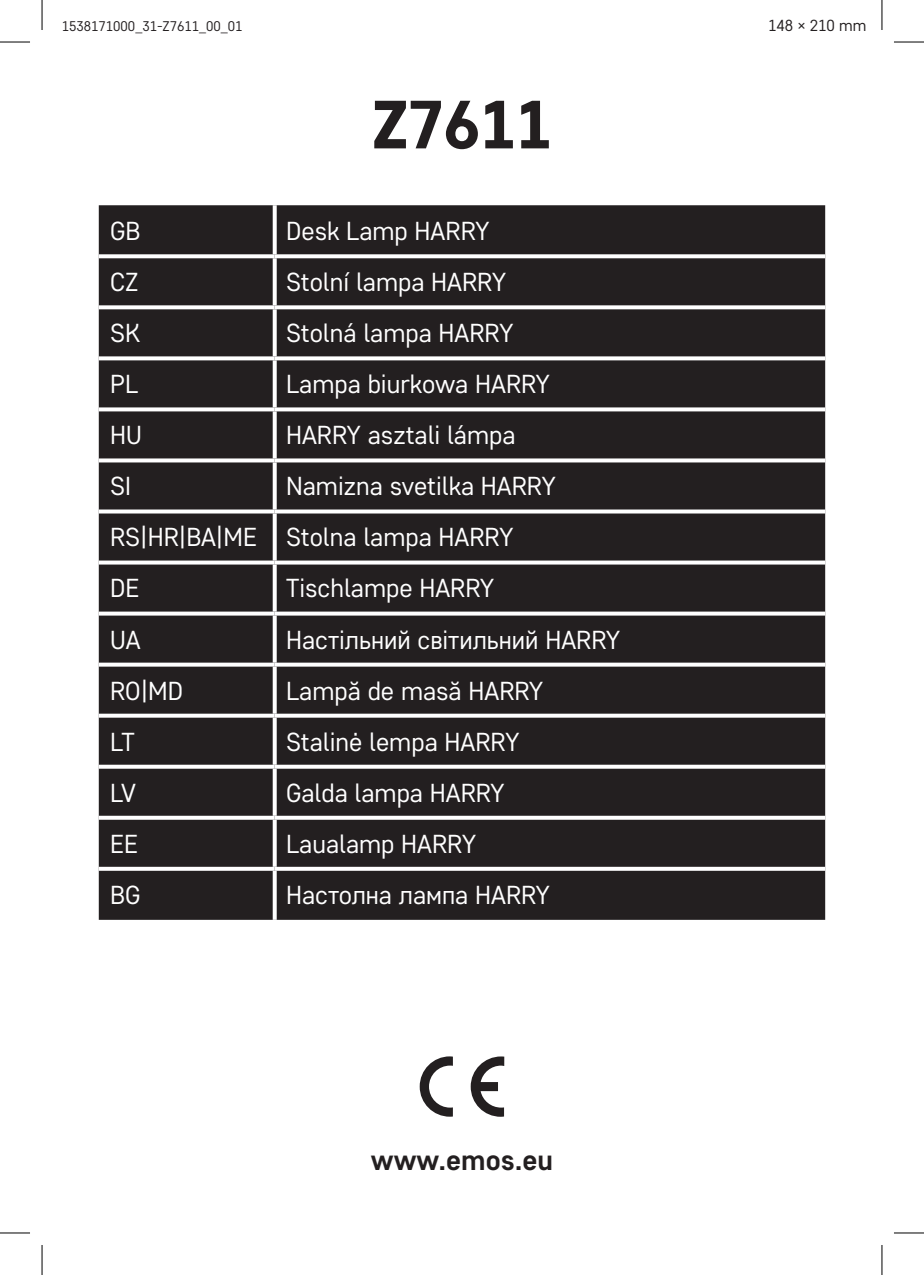
<style>
.page{position:relative;width:924px;height:1275px;background:#fff}
.page>*{position:absolute;margin:0;border:0;box-sizing:border-box;transform-origin:0 0}
.t1{font:800 68px "Core Sans D65";letter-spacing:-.02em;color:#231f20}
.t2{font:700 28.8px "Core Sans D55";color:#231f20}
.t3{font:26px/51px "Core Sans D35";color:#fff}
.t4{font:16px "Core Sans D35";color:#231f20}
.t5{font:14px "Core Sans D35";color:#231f20}
</style>
<div class="page">
<div style="left:99px;top:205px;width:725px;height:715px;background:#231f20"></div>
<svg style="left:272px;top:205px;width:4px;height:49px"></svg>
<svg style="left:99px;top:254px;width:175px;height:4px"></svg>
<svg style="left:274px;top:254px;width:550px;height:4px"></svg>
<svg style="left:272px;top:258px;width:4px;height:47px"></svg>
<svg style="left:99px;top:305px;width:175px;height:4px"></svg>
<svg style="left:274px;top:305px;width:550px;height:4px"></svg>
<svg style="left:272px;top:309px;width:4px;height:47px"></svg>
<svg style="left:99px;top:356px;width:175px;height:4px"></svg>
<svg style="left:274px;top:356px;width:550px;height:4px"></svg>
<svg style="left:272px;top:360px;width:4px;height:47px"></svg>
<svg style="left:99px;top:407px;width:175px;height:4px"></svg>
<svg style="left:274px;top:407px;width:550px;height:4px"></svg>
<svg style="left:272px;top:411px;width:4px;height:47px"></svg>
<svg style="left:99px;top:458px;width:175px;height:4px"></svg>
<svg style="left:274px;top:458px;width:550px;height:4px"></svg>
<svg style="left:272px;top:462px;width:4px;height:47px"></svg>
<svg style="left:99px;top:509px;width:175px;height:4px"></svg>
<svg style="left:274px;top:509px;width:550px;height:4px"></svg>
<svg style="left:272px;top:513px;width:4px;height:47px"></svg>
<svg style="left:99px;top:560px;width:175px;height:4px"></svg>
<svg style="left:274px;top:560px;width:550px;height:4px"></svg>
<svg style="left:272px;top:564px;width:4px;height:47px"></svg>
<svg style="left:99px;top:611px;width:175px;height:4px"></svg>
<svg style="left:274px;top:611px;width:550px;height:4px"></svg>
<svg style="left:272px;top:615px;width:4px;height:47px"></svg>
<svg style="left:99px;top:662px;width:175px;height:4px"></svg>
<svg style="left:274px;top:662px;width:550px;height:4px"></svg>
<svg style="left:272px;top:666px;width:4px;height:47px"></svg>
<svg style="left:99px;top:713px;width:175px;height:4px"></svg>
<svg style="left:274px;top:713px;width:550px;height:4px"></svg>
<svg style="left:272px;top:717px;width:4px;height:47px"></svg>
<svg style="left:99px;top:764px;width:175px;height:4px"></svg>
<svg style="left:274px;top:764px;width:550px;height:4px"></svg>
<svg style="left:272px;top:768px;width:4px;height:47px"></svg>
<svg style="left:99px;top:815px;width:175px;height:4px"></svg>
<svg style="left:274px;top:815px;width:550px;height:4px"></svg>
<svg style="left:272px;top:819px;width:4px;height:48px"></svg>
<svg style="left:99px;top:867px;width:175px;height:4px"></svg>
<svg style="left:274px;top:867px;width:550px;height:4px"></svg>
<svg style="left:272px;top:871px;width:4px;height:49px"></svg>
<svg style="left:419px;top:1056px;width:85px;height:60px"></svg>
<hr style="left:0;top:42px;width:30px;height:1px;background:#000">
<hr style="left:893px;top:42px;width:30px;height:1px;background:#000">
<hr style="left:0;top:1232px;width:30px;height:1px;background:#000">
<hr style="left:893px;top:1232px;width:30px;height:1px;background:#000">
<hr style="left:42px;top:0;width:1px;height:30px;background:#000">
<hr style="left:42px;top:1245px;width:1px;height:30px;background:#000">
<hr style="left:881px;top:0;width:1px;height:30px;background:#000">
<hr style="left:881px;top:1245px;width:1px;height:30px;background:#000">
<p class="t5" style="left:62px;top:17px;width:182px">1538171000_31-Z7611_00_01</p>
<p class="t4" style="left:767px;top:15px;width:100px">148 × 210 mm</p>
<h1 class="t1" style="left:371px;top:80px;width:182px">Z7611</h1>
<p class="t3" style="left:110px;top:205px;width:32px">GB</p>
<p class="t3" style="left:286px;top:205px;width:205px">Desk Lamp HARRY</p>
<p class="t3" style="left:110px;top:256px;width:30px">CZ</p>
<p class="t3" style="left:286px;top:256px;width:221px">Stolní lampa HARRY</p>
<p class="t3" style="left:110px;top:307px;width:31px">SK</p>
<p class="t3" style="left:286px;top:307px;width:229px">Stolná lampa HARRY</p>
<p class="t3" style="left:110px;top:358px;width:30px">PL</p>
<p class="t3" style="left:286px;top:358px;width:265px">Lampa biurkowa HARRY</p>
<p class="t3" style="left:110px;top:409px;width:33px">HU</p>
<p class="t3" style="left:286px;top:409px;width:231px">HARRY asztali lámpa</p>
<p class="t3" style="left:110px;top:460px;width:22px">SI</p>
<p class="t3" style="left:110px;top:460px;width:447px;text-indent:176px">Namizna svetilka HARRY<br>RS|HR|BA|ME Stolna lampa HARRY<br>DE</p>
<p class="t3" style="left:286px;top:562px;width:210px">Tischlampe HARRY</p>
<p class="t3" style="left:110px;top:613px;width:32px">UA</p>
<p class="t3" style="left:286px;top:613px;width:335px">Настільний світильний HARRY</p>
<p class="t3" style="left:110px;top:664px;width:74px">RO|MD</p>
<p class="t3" style="left:286px;top:664px;width:259px">Lampă de masă HARRY</p>
<p class="t3" style="left:110px;top:715px;width:26px">LT</p>
<p class="t3" style="left:286px;top:715px;width:235px">Stalinė lempa HARRY</p>
<p class="t3" style="left:110px;top:766px;width:27px">LV</p>
<p class="t3" style="left:286px;top:766px;width:220px">Galda lampa HARRY</p>
<p class="t3" style="left:110px;top:817px;width:30px">EE</p>
<p class="t3" style="left:286px;top:817px;width:192px">Laualamp HARRY</p>
<p class="t3" style="left:110px;top:868px;width:32px">BG</p>
<p class="t3" style="left:286px;top:868px;width:265px">Настолна лампа HARRY</p>
<p class="t2" style="left:371px;top:1141px;width:184px">www.emos.eu</p>
</div>
